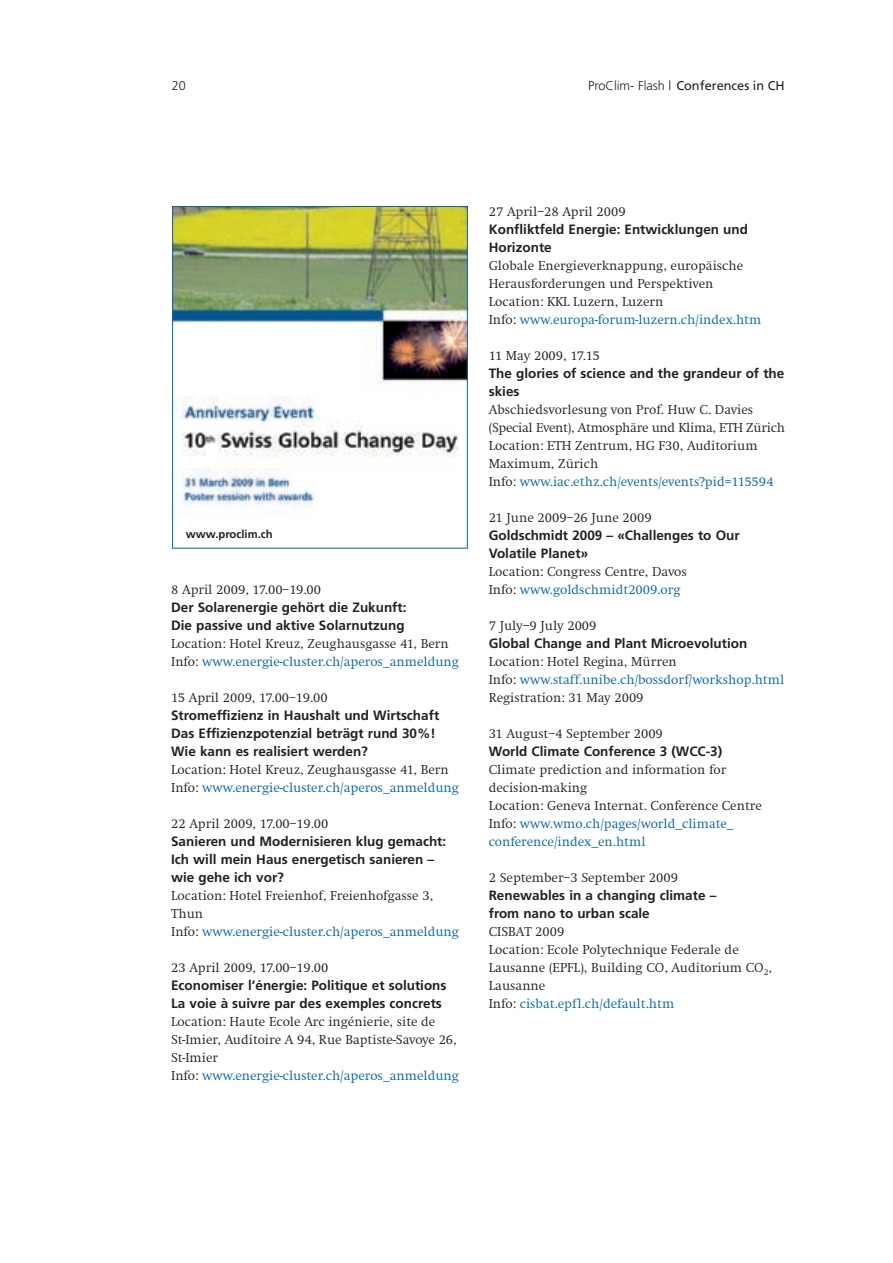
<style>
.page{position:relative;width:893px;height:1263px;background:#fff}
.page>*{position:absolute;margin:0;border:0;box-sizing:border-box;transform-origin:0 0}
.t1{font:300 13.5px/18px "Swift";color:#231f20}
.t2{font:700 13.5px/18px "Frutiger";color:#231f20}
.t3{font:12.75px "Frutiger";color:#231f20}
.t4{font:300 12.75px "Frutiger";color:#231f20}
.t5{font:700 11.25px "Frutiger";color:#231f20}
.s1{font-weight:300}
.s2{color:#0166b3}
</style>
<div class="page">
<img style="left:174px;top:208px;width:292px;height:307px">
<div style="left:172px;top:206px;width:296px;height:343px;border:1px solid #0166b3"></div>
<p class="t4" style="left:172px;top:78px;width:16px">20</p>
<p class="t3" style="left:588px;top:78px;width:198px"><span class="s1">ProClim- Flash |</span> Conferences in CH</p>
<p class="t5" style="left:186px;top:528px;width:88px">www.proclim.ch</p>
<p class="t1" style="left:171px;top:581px;width:151px">8 April 2009, 17.00–19.00</p>
<p class="t2" style="left:171px;top:598px;width:237px">Der Solarenergie gehört die Zukunft:<br>Die passive und aktive Solarnutzung</p>
<p class="t1" style="left:171px;top:635px;width:289px">Location: Hotel Kreuz, Zeughausgasse 41, Bern<br>Info: <span class="s2">www.energie-cluster.ch/aperos_anmeldung</span></p>
<p class="t1" style="left:171px;top:689px;width:158px">15 April 2009, 17.00–19.00</p>
<p class="t2" style="left:171px;top:706px;width:270px">Stromeffizienz in Haushalt und Wirtschaft<br>Das Effizienzpotenzial beträgt rund 30%!<br>Wie kann es realisiert werden?</p>
<p class="t1" style="left:171px;top:761px;width:289px">Location: Hotel Kreuz, Zeughausgasse 41, Bern<br>Info: <span class="s2">www.energie-cluster.ch/aperos_anmeldung</span></p>
<p class="t1" style="left:171px;top:815px;width:159px">22 April 2009, 17.00–19.00</p>
<p class="t2" style="left:171px;top:832px;width:277px">Sanieren und Modernisieren klug gemacht:<br>Ich will mein Haus energetisch sanieren – wie gehe ich vor?</p>
<p class="t1" style="left:171px;top:887px;width:289px">Location: Hotel Freienhof, Freienhofgasse 3,<br>Thun<br>Info: <span class="s2">www.energie-cluster.ch/aperos_anmeldung</span></p>
<p class="t1" style="left:171px;top:959px;width:159px">23 April 2009, 17.00–19.00</p>
<p class="t2" style="left:171px;top:976px;width:277px">Economiser l’énergie: Politique et solutions<br>La voie à suivre par des exemples concrets</p>
<p class="t1" style="left:171px;top:1013px;width:289px">Location: Haute Ecole Arc ingénierie, site de St-Imier, Auditoire A 94, Rue Baptiste-Savoye 26, St-Imier<br>Info: <span class="s2">www.energie-cluster.ch/aperos_anmeldung</span></p>
<p class="t1" style="left:489px;top:203px;width:138px">27 April–28 April 2009</p>
<p class="t2" style="left:489px;top:220px;width:261px">Konfliktfeld Energie: Entwicklungen und<br>Horizonte</p>
<p class="t1" style="left:489px;top:257px;width:274px">Globale Energieverknappung, europäische Herausforderungen und Perspektiven Location: KKL Luzern, Luzern<br>Info: <span class="s2">www.europa-forum-luzern.ch/index.htm</span></p>
<p class="t1" style="left:489px;top:347px;width:113px">11 May 2009, 17.15</p>
<p class="t2" style="left:489px;top:364px;width:297px">The glories of science and the grandeur of the skies</p>
<p class="t1" style="left:489px;top:401px;width:298px">Abschiedsvorlesung von Prof. Huw C. Davies (Special Event), Atmosphäre und Klima, ETH Zürich Location: ETH Zentrum, HG F30, Auditorium Maximum, Zürich<br>Info: <span class="s2">www.iac.ethz.ch/events/events?pid=115594</span></p>
<p class="t1" style="left:489px;top:509px;width:164px">21 June 2009–26 June 2009</p>
<p class="t2" style="left:489px;top:526px;width:252px">Goldschmidt 2009 – «Challenges to Our<br>Volatile Planet»</p>
<p class="t1" style="left:489px;top:563px;width:200px">Location: Congress Centre, Davos<br>Info: <span class="s2">www.goldschmidt2009.org</span></p>
<p class="t1" style="left:489px;top:617px;width:109px">7 July–9 July 2009</p>
<p class="t2" style="left:489px;top:634px;width:260px">Global Change and Plant Microevolution</p>
<p class="t1" style="left:489px;top:653px;width:297px">Location: Hotel Regina, Mürren<br>Info: <span class="s2">www.staff.unibe.ch/bossdorf/workshop.html<br></span>Registration: 31 May 2009</p>
<p class="t1" style="left:489px;top:725px;width:176px">31 August–4 September 2009</p>
<p class="t2" style="left:489px;top:742px;width:235px">World Climate Conference 3 (WCC-3)</p>
<p class="t1" style="left:489px;top:761px;width:275px">Climate prediction and information for decision-making<br>Location: Geneva Internat. Conference Centre Info: <span class="s2">www.wmo.ch/pages/world_climate_ conference/index_en.html</span></p>
<p class="t1" style="left:489px;top:869px;width:191px">2 September–3 September 2009</p>
<p class="t2" style="left:489px;top:886px;width:229px">Renewables in a changing climate – from nano to urban scale</p>
<p class="t1" style="left:489px;top:923px;width:285px">CISBAT 2009<br>Location: Ecole Polytechnique Federale de<br>Lausanne (EPFL), Building CO, Auditorium CO<sub>2</sub>,<br>Lausanne<br>Info: <span class="s2">cisbat.epfl.ch/default.htm</span></p>
</div>
